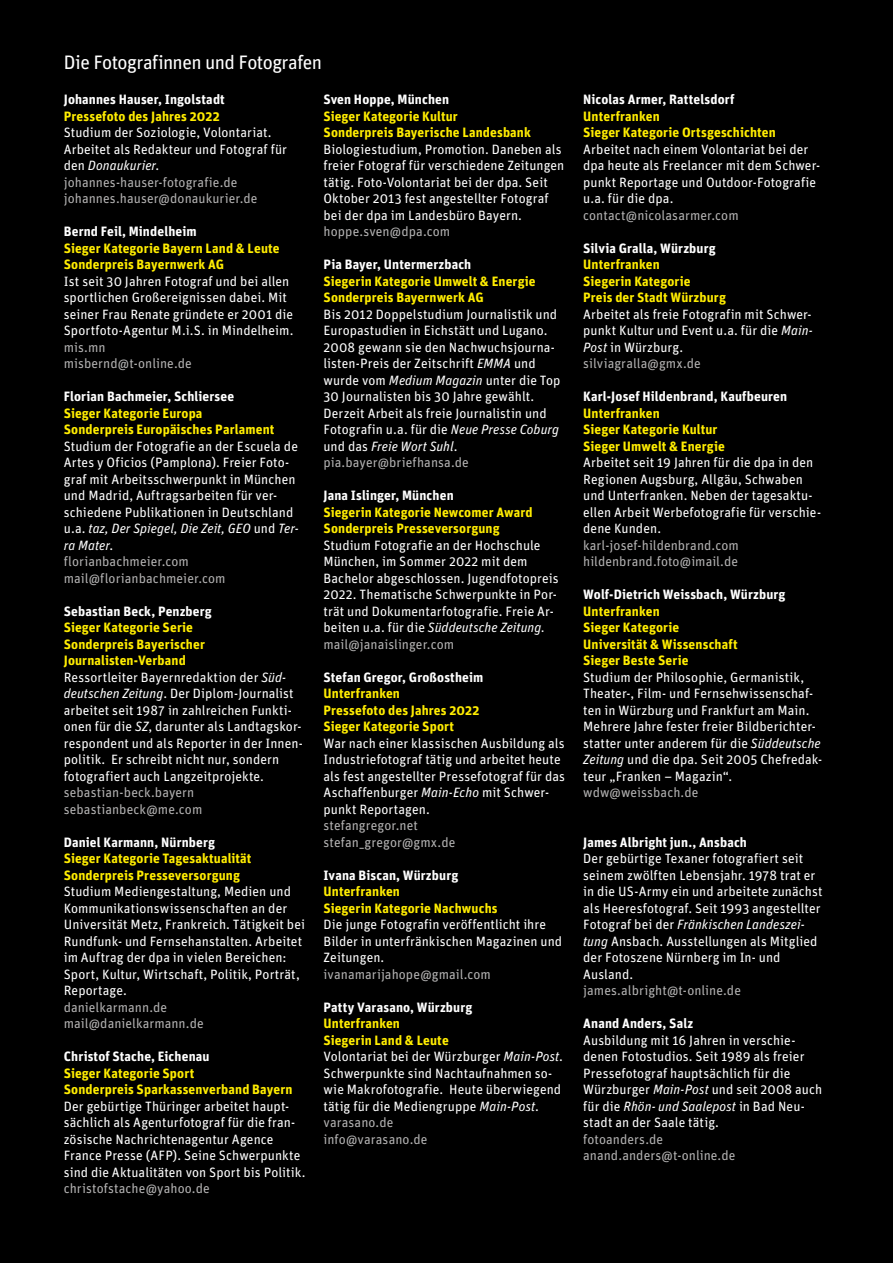
<style>
.page{position:relative;width:893px;height:1263px;background:#000}
.page>*{position:absolute;margin:0;border:0;box-sizing:border-box;transform-origin:0 0}
.t1{font:19.5px "Unit";letter-spacing:-.03em;color:#fff}
.t2{font:13.5px/16.5px "Unit";letter-spacing:.005em;color:#fff}
.t3{font:700 13.5px/16.5px "Unit";letter-spacing:.01em;color:#ffed00}
.t4{font:700 13.5px "Unit";letter-spacing:.01em;color:#fff}
.t5{font:13.5px/16.5px "Unit";letter-spacing:.005em;color:#b3b2b2}
.s1{font-style:italic}
.s2{color:#b3b2b2}
.s3{font-weight:700;color:#ffed00}
</style>
<div class="page">
<h1 class="t1" style="left:64px;top:50px;width:260px">Die Fotografinnen und Fotografen</h1>
<p class="t4" style="left:64px;top:91px;width:163px">Johannes Hauser, Ingolstadt</p>
<p class="t3" style="left:64px;top:108px;width:157px">Pressefoto des Jahres 2022</p>
<p class="t2" style="left:64px;top:124px;width:225px">Studium der Soziologie, Volontariat.<br>Arbeitet als Redakteur und Fotograf für den <span class="s1">Donaukurier</span>. <span class="s2">johannes-hauser-fotografie.de johannes.hauser@donaukurier.de</span></p>
<p class="t4" style="left:64px;top:223px;width:134px">Bernd Feil, Mindelheim</p>
<p class="t3" style="left:64px;top:240px;width:217px">Sieger Kategorie Bayern Land &amp; Leute<br>Sonderpreis Bayernwerk AG</p>
<p class="t2" style="left:64px;top:273px;width:231px">Ist seit 30 Jahren Fotograf und bei allen sportlichen Großereignissen dabei. Mit seiner Frau Renate gründete er 2001 die Sportfoto-Agentur M.i.S. in Mindelheim.</p>
<p class="t5" style="left:64px;top:339px;width:130px">mis.mn misbernd@t-online.de</p>
<p class="t4" style="left:64px;top:388px;width:172px">Florian Bachmeier, Schliersee</p>
<p class="t3" style="left:64px;top:405px;width:212px">Sieger Kategorie Europa<br>Sonderpreis Europäisches Parlament</p>
<p class="t2" style="left:64px;top:438px;width:236px">Studium der Fotografie an der Escuela de Artes y Oficios (Pamplona). Freier Foto&shy;graf mit Arbeitsschwerpunkt in München und Madrid, Auftragsarbeiten für ver&shy;schiedene Publikationen in Deutschland u.a. <span class="s1">taz, Der Spiegel, Die Zeit, GEO</span> und <span class="s1">Ter&shy;ra Mater</span>.<br><span class="s2">florianbachmeier.com mail@florianbachmeier.com</span></p>
<p class="t4" style="left:64px;top:603px;width:150px">Sebastian Beck, Penzberg</p>
<p class="t2" style="left:64px;top:619px;width:241px"><span class="s3">Sieger Kategorie Serie<br>Sonderpreis Bayerischer Journalisten-Verband<br></span>Ressortleiter Bayernredaktion der <span class="s1">Süd&shy;deutschen Zeitung</span>. Der Diplom-Journalist arbeitet seit 1987 in zahlreichen Funkti&shy;onen für die <span class="s1">SZ</span>, darunter als Landtagskor&shy;respondent und als Reporter in der Innen&shy;politik. Er schreibt nicht nur, sondern fotografiert auch Langzeitprojekte.</p>
<p class="t5" style="left:64px;top:784px;width:140px">sebastian-beck.bayern sebastianbeck@me.com</p>
<p class="t4" style="left:64px;top:834px;width:153px">Daniel Karmann, Nürnberg</p>
<p class="t3" style="left:64px;top:850px;width:189px">Sieger Kategorie Tagesaktualität<br>Sonderpreis Presseversorgung</p>
<p class="t2" style="left:64px;top:883px;width:243px">Studium Mediengestaltung, Medien und Kommunikationswissenschaften an der Universität Metz, Frankreich. Tätigkeit bei Rundfunk- und Fernsehanstalten. Arbeitet im Auftrag der dpa in vielen Bereichen:<br>Sport, Kultur, Wirtschaft, Politik, Porträt, Reportage.</p>
<p class="t5" style="left:64px;top:999px;width:141px">danielkarmann.de mail@danielkarmann.de</p>
<p class="t4" style="left:64px;top:1048px;width:147px">Christof Stache, Eichenau</p>
<p class="t3" style="left:64px;top:1065px;width:230px">Sieger Kategorie Sport<br>Sonderpreis Sparkassenverband Bayern</p>
<p class="t2" style="left:64px;top:1098px;width:243px">Der gebürtige Thüringer arbeitet haupt&shy;sächlich als Agenturfotograf für die fran&shy;zösische Nachrichtenagentur Agence France Presse (AFP). Seine Schwerpunkte sind die Aktualitäten von Sport bis Politik.</p>
<p class="t5" style="left:64px;top:1180px;width:148px">christofstache@yahoo.de</p>
<p class="t4" style="left:323px;top:91px;width:127px">Sven Hoppe, München</p>
<p class="t3" style="left:323px;top:107px;width:209px">Sieger Kategorie Kultur<br>Sonderpreis Bayerische Landesbank</p>
<p class="t2" style="left:323px;top:140px;width:242px">Biologiestudium, Promotion. Daneben als freier Fotograf für verschiedene Zeitungen tätig. Foto-Volontariat bei der dpa. Seit Oktober 2013 fest angestellter Fotograf bei der dpa im Landesbüro Bayern.</p>
<p class="t5" style="left:323px;top:223px;width:128px">hoppe.sven@dpa.com</p>
<p class="t4" style="left:323px;top:256px;width:149px">Pia Bayer, Untermerzbach</p>
<p class="t3" style="left:323px;top:272px;width:214px">Siegerin Kategorie Umwelt &amp; Energie<br>Sonderpreis Bayernwerk AG</p>
<p class="t2" style="left:323px;top:305px;width:239px">Bis 2012 Doppelstudium Journalistik und Europastudien in Eichstätt und Lugano.<br>2008 gewann sie den Nachwuchsjourna&shy;listen-Preis der Zeitschrift <span class="s1">EMMA</span> und wurde vom <span class="s1">Medium Magazin</span> unter die Top 30 Journalisten bis 30 Jahre gewählt.<br>Derzeit Arbeit als freie Journalistin und Fotografin u.a. für die <span class="s1">Neue Presse Coburg </span>und das <span class="s1">Freie Wort Suhl</span>. <span class="s2">pia.bayer@briefhansa.de</span></p>
<p class="t4" style="left:323px;top:487px;width:132px">Jana Islinger, München</p>
<p class="t3" style="left:323px;top:503px;width:211px">Siegerin Kategorie Newcomer Award<br>Sonderpreis Presseversorgung</p>
<p class="t2" style="left:323px;top:536px;width:237px">Studium Fotografie an der Hochschule München, im Sommer 2022 mit dem Bachelor abgeschlossen. Jugendfotopreis 2022. Thematische Schwerpunkte in Por&shy;trät und Dokumentarfotografie. Freie Ar&shy;beiten u.a. für die <span class="s1">Süddeutsche Zeitung. </span><span class="s2">mail@janaislinger.com</span></p>
<p class="t4" style="left:323px;top:669px;width:161px">Stefan Gregor, Großostheim</p>
<p class="t3" style="left:323px;top:685px;width:157px">Unterfranken<br>Pressefoto des Jahres 2022<br>Sieger Kategorie Sport</p>
<p class="t2" style="left:323px;top:734px;width:243px">War nach einer klassischen Ausbildung als Industriefotograf tätig und arbeitet heute als fest angestellter Pressefotograf für das Aschaffenburger <span class="s1">Main-Echo</span> mit Schwer&shy;punkt Reportagen.</p>
<p class="t5" style="left:323px;top:817px;width:133px">stefangregor.net stefan_gregor@gmx.de</p>
<p class="t4" style="left:323px;top:866px;width:136px">Ivana Biscan, Würzburg</p>
<p class="t3" style="left:323px;top:883px;width:176px">Unterfranken<br>Siegerin Kategorie Nachwuchs</p>
<p class="t2" style="left:323px;top:916px;width:240px">Die junge Fotografin veröffentlicht ihre<br>Bilder in unterfränkischen Magazinen und<br>Zeitungen.</p>
<p class="t5" style="left:323px;top:965px;width:169px">ivanamarijahope@gmail.com</p>
<p class="t4" style="left:323px;top:998px;width:150px">Patty Varasano, Würzburg</p>
<p class="t2" style="left:323px;top:1015px;width:241px"><span class="s3">Unterfranken<br>Siegerin Land &amp; Leute<br></span>Volontariat bei der Würzburger <span class="s1">Main-Post</span>.<br>Schwerpunkte sind Nachtaufnahmen so&shy;wie Makrofotografie. Heute überwiegend tätig für die Mediengruppe <span class="s1">Main-Post</span>. <span class="s2">varasano.de<br>info@varasano.de</span></p>
<p class="t4" style="left:583px;top:91px;width:153px">Nicolas Armer, Rattelsdorf</p>
<p class="t3" style="left:583px;top:107px;width:194px">Unterfranken<br>Sieger Kategorie Ortsgeschichten</p>
<p class="t2" style="left:583px;top:140px;width:238px">Arbeitet nach einem Volontariat bei der dpa heute als Freelancer mit dem Schwer&shy;punkt Reportage und Outdoor-Fotografie u.a. für die dpa.</p>
<p class="t5" style="left:583px;top:206px;width:157px">contact@nicolasarmer.com</p>
<p class="t4" style="left:583px;top:239px;width:134px">Silvia Gralla, Würzburg</p>
<p class="t3" style="left:583px;top:256px;width:144px">Unterfranken<br>Siegerin Kategorie<br>Preis der Stadt Würzburg</p>
<p class="t2" style="left:583px;top:305px;width:231px">Arbeitet als freie Fotografin mit Schwer&shy;punkt Kultur und Event u.a. für die <span class="s1">Main-<br>Post</span> in Würzburg.<br><span class="s2">silviagralla@gmx.de</span></p>
<p class="t4" style="left:583px;top:388px;width:205px">Karl-Josef Hildenbrand, Kaufbeuren</p>
<p class="t3" style="left:583px;top:404px;width:143px">Unterfranken<br>Sieger Kategorie Kultur<br>Sieger Umwelt &amp; Energie</p>
<p class="t2" style="left:583px;top:454px;width:239px">Arbeitet seit 19 Jahren für die dpa in den Regionen Augsburg, Allgäu, Schwaben und Unterfranken. Neben der tagesaktu&shy;ellen Arbeit Werbefotografie für verschie&shy;dene Kunden.</p>
<p class="t5" style="left:583px;top:536px;width:157px">karl-josef-hildenbrand.com hildenbrand.foto@imail.de</p>
<p class="t4" style="left:583px;top:586px;width:204px">Wolf-Dietrich Weissbach, Würzburg</p>
<p class="t3" style="left:583px;top:602px;width:156px">Unterfranken<br>Sieger Kategorie<br>Universität &amp; Wissenschaft<br>Sieger Beste Serie</p>
<p class="t2" style="left:583px;top:668px;width:241px">Studium der Philosophie, Germanistik, Theater-, Film- und Fernsehwissenschaf&shy;ten in Würzburg und Frankfurt am Main.<br>Mehrere Jahre fester freier Bildberichter&shy;statter unter anderem für die <span class="s1">Süddeutsche Zeitung</span> und die dpa. Seit 2005 Chefredak&shy;teur „Franken – Magazin“.</p>
<p class="t5" style="left:583px;top:784px;width:117px">wdw@weissbach.de</p>
<p class="t4" style="left:583px;top:833px;width:165px">James Albright jun., Ansbach</p>
<p class="t2" style="left:583px;top:850px;width:241px">Der gebürtige Texaner fotografiert seit seinem zwölften Lebensjahr. 1978 trat er in die US-Army ein und arbeitete zunächst als Heeresfotograf. Seit 1993 angestellter Fotograf bei der <span class="s1">Fränkischen Landeszei&shy;tung</span> Ansbach. Ausstellungen als Mitglied der Fotoszene Nürnberg im In- und Ausland.</p>
<p class="t5" style="left:583px;top:982px;width:159px">james.albright@t-online.de</p>
<p class="t4" style="left:583px;top:1015px;width:112px">Anand Anders, Salz</p>
<p class="t2" style="left:583px;top:1031px;width:241px">Ausbildung mit 16 Jahren in verschie&shy;denen Fotostudios. Seit 1989 als freier Pressefotograf hauptsächlich für die Würzburger <span class="s1">Main-Post</span> und seit 2008 auch für die <span class="s1">Rhön- und Saalepost</span> in Bad Neu&shy;stadt an der Saale tätig.</p>
<p class="t5" style="left:583px;top:1130px;width:154px">fotoanders.de anand.anders@t-online.de</p>
</div>
